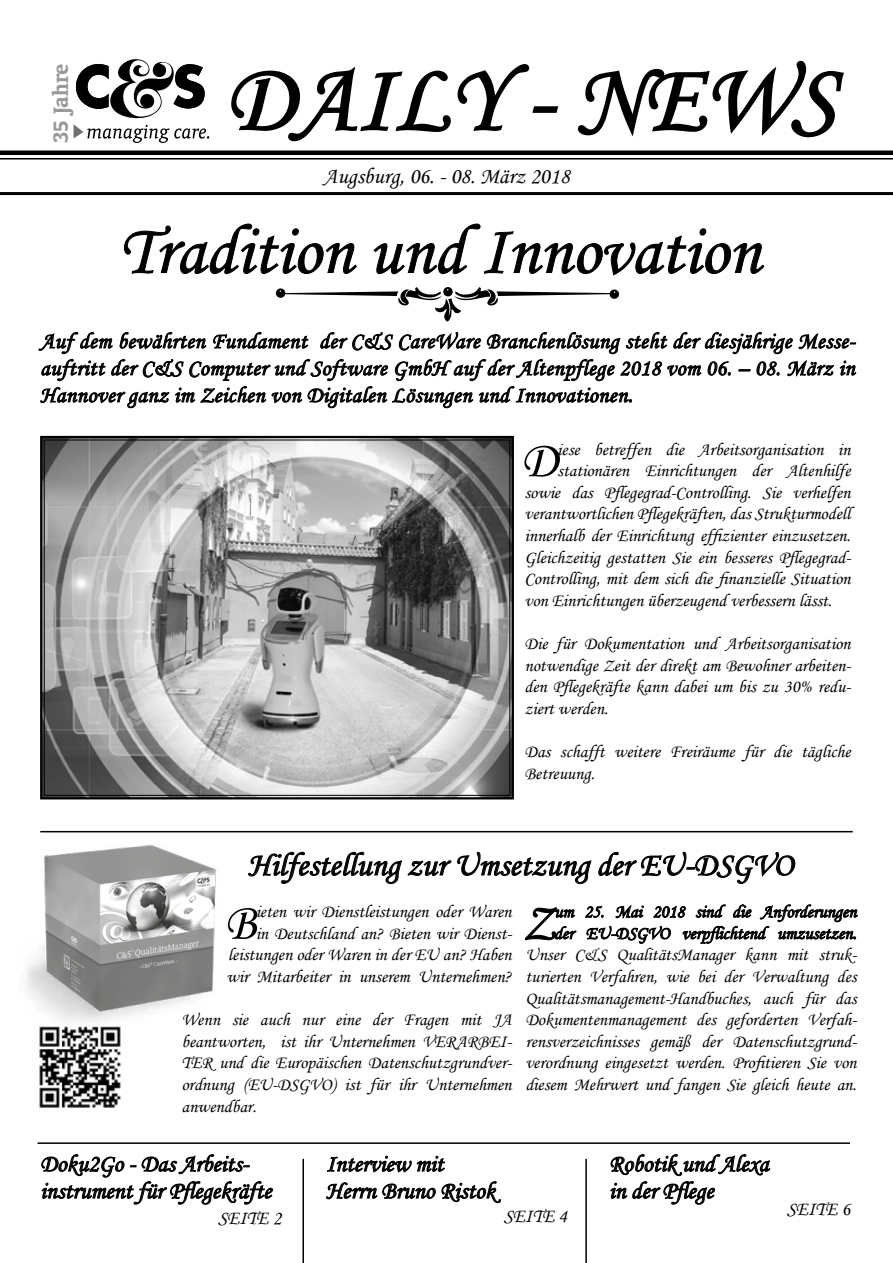
<style>
.page{position:relative;width:893px;height:1263px;background:#fff}
.page>*{position:absolute;margin:0;border:0;box-sizing:border-box;transform-origin:0 0}
.t1{font:98.1px "Monotype Corsiva";color:#000}
.t2{font:70.5px "Monotype Corsiva";color:#000}
.t3{font:52.05px "Monotype Corsiva";color:#000}
.t4{font:33px "Monotype Corsiva";color:#000}
.t5{font:24px/27px "Monotype Corsiva";color:#000}
.t6{font:700 23.7px "Oranda BT";color:#9a999a}
.t7{font:22.5px/27px "Monotype Corsiva";letter-spacing:.02em;color:#000;text-align:justify}
.t8{font:22.5px "Monotype Corsiva";color:#000}
.t9{font:19.5px "Monotype Corsiva";color:#000}
.t10{font:18px/21.6px "Monotype Corsiva";color:#000;text-align:justify}
</style>
<div class="page">
<svg style="left:327px;top:1155px;width:118px;height:18px"></svg>
<svg style="left:326px;top:1181px;width:175px;height:22px"></svg>
<svg style="left:74px;top:59px;width:135px;height:84px"></svg>
<svg style="left:231px;top:64px;width:328px;height:78px"></svg>
<svg style="left:577px;top:60px;width:267px;height:78px"></svg>
<div style="left:0;top:150px;width:893px;height:5px;background:#000"></div>
<hr style="left:0;top:158px;width:893px;height:2px;background:#000">
<hr style="left:0;top:192px;width:893px;height:3px;background:#000">
<svg style="left:40px;top:435px;width:474px;height:365px;background:#9f9f9f"></svg>
<hr style="left:302px;top:1159px;width:2px;height:104px;background:#000">
<svg style="left:124px;top:223px;width:233px;height:52px"></svg>
<svg style="left:373px;top:223px;width:392px;height:53px"></svg>
<hr style="left:585px;top:1159px;width:2px;height:104px;background:#000">
<img style="left:39px;top:1048px;width:82px;height:60px">
<svg style="left:41px;top:1154px;width:232px;height:51px"></svg>
<svg style="left:610px;top:1154px;width:161px;height:51px"></svg>
<svg style="left:251px;top:851px;width:607px;height:93px"></svg>
<hr style="left:38px;top:1142px;width:812px;height:2px;background:#000">
<img style="left:26px;top:830px;width:225px;height:218px">
<hr style="left:40px;top:831px;width:813px;height:1px;background:#000">
<svg style="left:38px;top:287px;width:819px;height:122px"></svg>
<h3 class="t6" style="left:47px;top:143px;width:81px;rotate:-90deg">35 Jahre</h3>
<h1 class="t1" style="left:225px;top:40px;width:612px">DAILY - NEWS</h1>
<p class="t8" style="left:323px;top:163px;width:248px">Augsburg, 06. - 08. März 2018</p>
<h2 class="t2" style="left:119px;top:208px;width:643px">Tradition und Innovation</h2>
<p class="t7" style="left:40px;top:328px;width:817px">Auf dem bewährten Fundament der C&amp;S CareWare Branchenlösung steht der diesjährige Messe&shy;auftritt der C&amp;S Computer und Software GmbH auf der Altenpflege 2018 vom 06. – 08. März in Hannover ganz im Zeichen von Digitalen Lösungen und Innovationen.</p>
<h3 class="t3" style="left:521px;top:429px;width:38px">D</h3>
<p class="t10" style="left:557px;top:438px;width:295px">iese betreffen die Arbeitsorganisation in</p>
<p class="t10" style="left:557px;top:460px;width:295px">stationären Einrichtungen der Altenhilfe</p>
<p class="t10" style="left:524px;top:482px;width:328px">sowie das Pflegegrad-Controlling. Sie verhelfen</p>
<p class="t10" style="left:524px;top:503px;width:328px">verantwortlichen Pflegekräften, das Strukturmodell</p>
<p class="t10" style="left:524px;top:525px;width:328px">innerhalb der Einrichtung effizienter einzusetzen.</p>
<p class="t10" style="left:524px;top:546px;width:328px">Gleichzeitig gestatten Sie ein besseres Pflegegrad-</p>
<p class="t10" style="left:524px;top:568px;width:328px">Controlling, mit dem sich die finanzielle Situation</p>
<p class="t10" style="left:524px;top:590px;width:309px">von Einrichtungen überzeugend verbessern lässt.</p>
<p class="t10" style="left:524px;top:633px;width:328px">Die für Dokumentation und Arbeitsorganisation notwendige Zeit der direkt am Bewohner arbeiten&shy;den Pflegekräfte kann dabei um bis zu 30% redu&shy;ziert werden.</p>
<p class="t10" style="left:524px;top:741px;width:328px">Das schafft weitere Freiräume für die tägliche<br>Betreuung.</p>
<h3 class="t4" style="left:248px;top:845px;width:547px">Hilfestellung zur Umsetzung der EU-DSGVO</h3>
<p class="t10" style="left:226px;top:901px;width:287px;text-align:right">ieten wir Dienstleistungen oder Waren<br>in Deutschland an? Bieten wir Dienst&shy;leistungen oder Waren in der EU an? Haben wir Mitarbeiter in unserem Unternehmen?</p>
<p class="t10" style="left:181px;top:1009px;width:332px">Wenn sie auch nur eine der Fragen mit JA beantworten, ist ihr Unternehmen VERARBEI-TER und die Europäischen Datenschutzgrundver&shy;ordnung (EU-DSGVO) ist für ihr Unternehmen anwendbar.</p>
<h3 class="t3" style="left:224px;top:891px;width:33px">B</h3>
<p class="t10" style="left:525px;top:901px;width:333px;text-align:right">um 25. Mai 2018 sind die Anforderungen<br>der EU-DSGVO verpflichtend umzusetzen.<br>Unser C&amp;S QualitätsManager kann mit struk&shy;turierten Verfahren, wie bei der Verwaltung des Qualitätsmanagement-Handbuches, auch für das Dokumentenmanagement des geforderten Verfah&shy;rensverzeichnisses gemäß der Datenschutzgrund&shy;verordnung eingesetzt werden. Profitieren Sie von diesem Mehrwert und fangen Sie gleich heute an.</p>
<h3 class="t3" style="left:522px;top:891px;width:34px">Z</h3>
<h3 class="t5" style="left:40px;top:1150px;width:233px">Doku2Go - Das Arbeits&shy;instrument für Pflegekräfte</h3>
<p class="t9" style="left:218px;top:1206px;width:65px">SEITE 2</p>
<h3 class="t5" style="left:326px;top:1150px;width:171px">Interview mit<br>Herrn Bruno Ristok</h3>
<p class="t9" style="left:504px;top:1204px;width:65px">SEITE 4</p>
<h3 class="t5" style="left:609px;top:1150px;width:161px">Robotik und Alexa in der Pflege</h3>
<p class="t9" style="left:787px;top:1197px;width:65px">SEITE 6</p>
</div>
